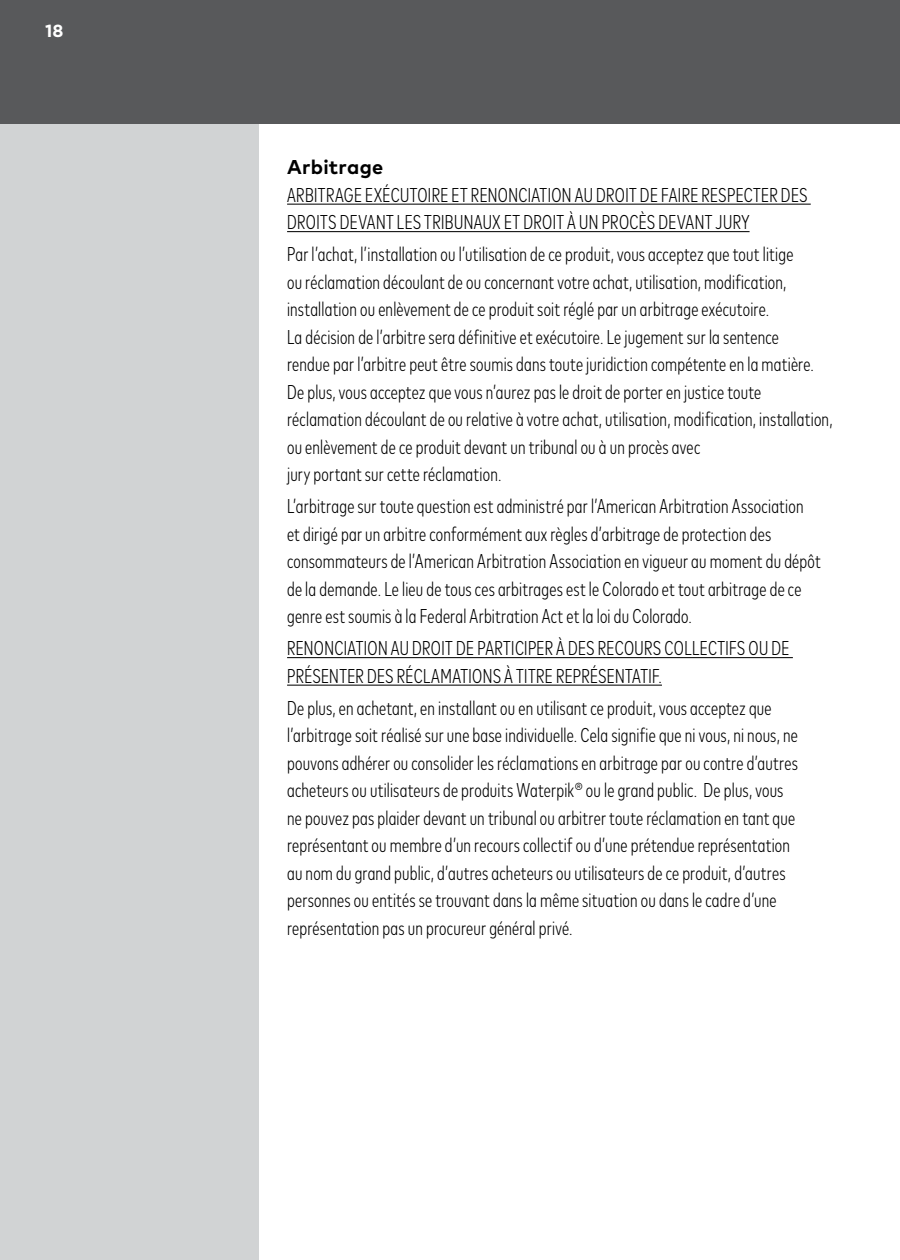
<style>
.page{position:relative;width:900px;height:1260px;background:#fff}
.page>*{position:absolute;margin:0;border:0;box-sizing:border-box;transform-origin:0 0}
.t1{font:300 condensed 20px/27.5px "Mark Pro";letter-spacing:.01em;color:#000;scale:.96 1}
.t2{font:700 20px "Mark Pro";letter-spacing:.015em;color:#000}
.t3{font:700 17.5px "Gotham";color:#fff}
</style>
<div class="page">
<div style="left:0;top:76px;width:259px;height:1184px;background:#d1d3d4"></div>
<div style="left:0;top:0;width:900px;height:124px;background:#58595b"></div>
<hr style="left:287px;top:204px;width:524px;height:1px;background:#000">
<hr style="left:287px;top:231px;width:463px;height:1px;background:#000">
<hr style="left:287px;top:657px;width:506px;height:1px;background:#000">
<hr style="left:287px;top:685px;width:375px;height:1px;background:#000">
<p class="t3" style="left:45px;top:20px;width:20px">18</p>
<p class="t2" style="left:287px;top:152px;width:98px">Arbitrage</p>
<p class="t1" style="left:287px;top:180px;width:544px">ARBITRAGE EXÉCUTOIRE ET RENONCIATION AU DROIT DE FAIRE RESPECTER DES</p>
<p class="t1" style="left:287px;top:205px;width:529px;line-height:32px">DROITS DEVANT LES TRIBUNAUX ET DROIT À UN PROCÈS DEVANT JURY<br>Par l’achat, l’installation ou l’utilisation de ce produit, vous acceptez que tout litige</p>
<p class="t1" style="left:287px;top:267px;width:570px">ou réclamation découlant de ou concernant votre achat, utilisation, modifcation, installation ou enlèvement de ce produit soit réglé par un arbitrage exécutoire.<br>La décision de l’arbitre sera défnitive et exécutoire. Le jugement sur la sentence<br>rendue par l’arbitre peut être soumis dans toute juridiction compétente en la matière.<br>De plus, vous acceptez que vous n’aurez pas le droit de porter en justice toute réclamation découlant de ou relative à votre achat, utilisation, modifcation, installation, ou enlèvement de ce produit devant un tribunal ou à un procès avec<br>jury portant sur cette réclamation.</p>
<p class="t1" style="left:287px;top:491px;width:557px">L’arbitrage sur toute question est administré par l’American Arbitration Association et dirigé par un arbitre conformément aux règles d’arbitrage de protection des consommateurs de l’American Arbitration Association en vigueur au moment du dépôt de la demande. Le lieu de tous ces arbitrages est le Colorado et tout arbitrage de ce genre est soumis à la Federal Arbitration Act et la loi du Colorado.</p>
<p class="t1" style="left:287px;top:633px;width:525px">RENONCIATION AU DROIT DE PARTICIPER À DES RECOURS COLLECTIFS OU DE</p>
<p class="t1" style="left:287px;top:658px;width:506px;line-height:32px">PRÉSENTER DES RÉCLAMATIONS À TITRE REPRÉSENTATIF.<br>De plus, en achetant, en installant ou en utilisant ce produit, vous acceptez que</p>
<p class="t1" style="left:287px;top:720px;width:534px">l’arbitrage soit réalisé sur une base individuelle. Cela signife que ni vous, ni nous, ne pouvons adhérer ou consolider les réclamations en arbitrage par ou contre d’autres acheteurs ou utilisateurs de produits Waterpik® ou le grand public. De plus, vous ne pouvez pas plaider devant un tribunal ou arbitrer toute réclamation en tant que représentant ou membre d’un recours collectif ou d’une prétendue représentation au nom du grand public, d’autres acheteurs ou utilisateurs de ce produit, d’autres personnes ou entités se trouvant dans la même situation ou dans le cadre d’une représentation pas un procureur général privé.</p>
</div>
